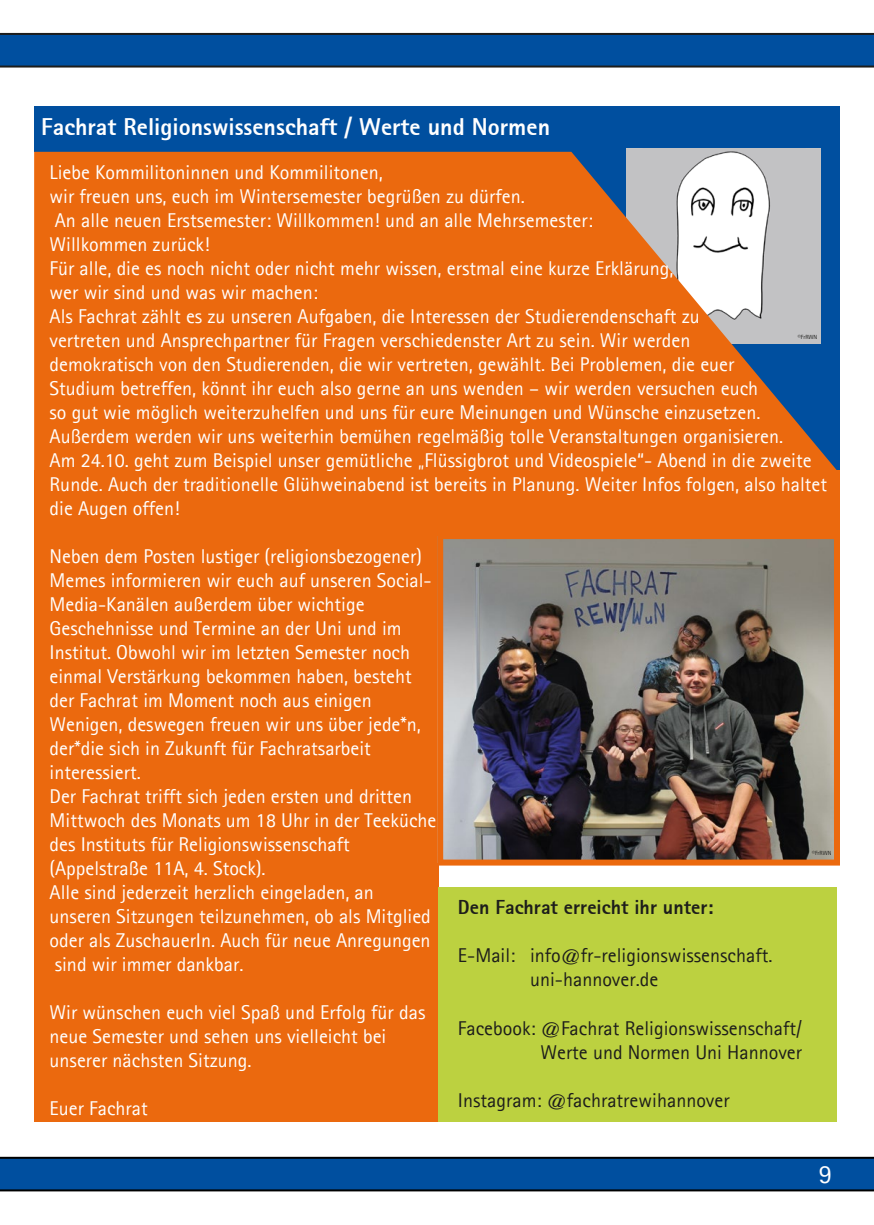
<style>
.page{position:relative;width:874px;height:1225px;background:#fff}
.page>*{position:absolute;margin:0;border:0;box-sizing:border-box;transform-origin:0 0}
.t1{font:26.4px "Agfa Rotis Sans Serif";color:#fff}
.t2{font:800 24px "Agfa Rotis Sans Serif";color:#fff}
.t3{font:20px/24px "Agfa Rotis Sans Serif";color:#fff}
.t4{font:20px/24px "Agfa Rotis Sans Serif";color:#1d1d1b}
.t5{font:800 20px "Agfa Rotis Sans Serif";color:#1d1d1b}
.t6{font:6px "Agfa Rotis Sans Serif";color:#1d1d1b}
</style>
<div class="page">
<svg style="left:0;top:1156px;width:873px;height:35px;background:#054b90"></svg>
<svg style="left:0;top:33px;width:873px;height:35px;background:#064b91"></svg>
<div style="left:34px;top:107px;width:805px;height:45px;background:#004f9f"></div>
<svg style="left:34px;top:152px;width:805px;height:319px;background:#dd742c"></svg>
<div style="left:34px;top:471px;width:805px;height:64px;background:#eb690e"></div>
<div style="left:34px;top:471px;width:404px;height:650px;background:#eb690e"></div>
<img style="left:444px;top:540px;width:388px;height:318px">
<div style="left:437px;top:533px;width:402px;height:332px;border:6px solid #eb690e"></div>
<div style="left:438px;top:887px;width:398px;height:234px;background:#bcd140"></div>
<p class="t2" style="left:41px;top:112px;width:510px">Fachrat Religionswissenschaft / Werte und Normen</p>
<p class="t3" style="left:50px;top:160px;width:778px">Liebe Kommilitoninnen und Kommilitonen,<br>wir freuen uns, euch im Wintersemester begrüßen zu dürfen.<br>An alle neuen Erstsemester: Willkommen! und an alle Mehrsemester:<br>Willkommen zurück!<br>Für alle, die es noch nicht oder nicht mehr wissen, erstmal eine kurze Erklärung,<br>wer wir sind und was wir machen:<br>Als Fachrat zählt es zu unseren Aufgaben, die Interessen der Studierendenschaft zu<br>vertreten und Ansprechpartner für Fragen verschiedenster Art zu sein. Wir werden<br>demokratisch von den Studierenden, die wir vertreten, gewählt. Bei Problemen, die euer<br>Studium betreffen, könnt ihr euch also gerne an uns wenden – wir werden versuchen euch<br>so gut wie möglich weiterzuhelfen und uns für eure Meinungen und Wünsche einzusetzen.<br>Außerdem werden wir uns weiterhin bemühen regelmäßig tolle Veranstaltungen organisieren.<br>Am 24.10. geht zum Beispiel unser gemütliche „Flüssigbrot und Videospiele“- Abend in die zweite Runde. Auch der traditionelle Glühweinabend ist bereits in Planung. Weiter Infos folgen, also haltet die Augen offen!</p>
<p class="t3" style="left:50px;top:544px;width:388px">Neben dem Posten lustiger (religionsbezogener)<br>Memes informieren wir euch auf unseren Social-Media-Kanälen außerdem über wichtige Geschehnisse und Termine an der Uni und im Institut. Obwohl wir im letzten Semester noch einmal Verstärkung bekommen haben, besteht der Fachrat im Moment noch aus einigen Wenigen, deswegen freuen wir uns über jede*n, der*die sich in Zukunft für Fachratsarbeit interessiert.<br>Der Fachrat trifft sich jeden ersten und dritten Mittwoch des Monats um 18 Uhr in der Teeküche des Instituts für Religionswissenschaft (Appelstraße 11A, 4. Stock).<br>Alle sind jederzeit herzlich eingeladen, an unseren Sitzungen teilzunehmen, ob als Mitglied oder als ZuschauerIn. Auch für neue Anregungen sind wir immer dankbar.</p>
<p class="t3" style="left:50px;top:1000px;width:377px">Wir wünschen euch viel Spaß und Erfolg für das neue Semester und sehen uns vielleicht bei unserer nächsten Sitzung.</p>
<p class="t3" style="left:50px;top:1096px;width:100px">Euer Fachrat</p>
<p class="t6" style="left:797px;top:334px;width:21px">©FrRWN</p>
<p class="t6" style="left:811px;top:849px;width:21px">©FrRWN</p>
<p class="t5" style="left:458px;top:895px;width:257px">Den Fachrat erreicht ihr unter:</p>
<p class="t4" style="left:530px;top:943px;width:244px;text-indent:-72px">E-Mail: info@fr-religionswissenschaft. uni-hannover.de</p>
<p class="t4" style="left:458px;top:1015px;width:345px;text-align:right">Facebook: @Fachrat Religionswissenschaft/<br>Werte und Normen Uni Hannover</p>
<p class="t4" style="left:458px;top:1087px;width:273px">Instagram: @fachratrewihannover</p>
<h1 class="t1" style="left:818px;top:1158px;width:15px">9</h1>
</div>
